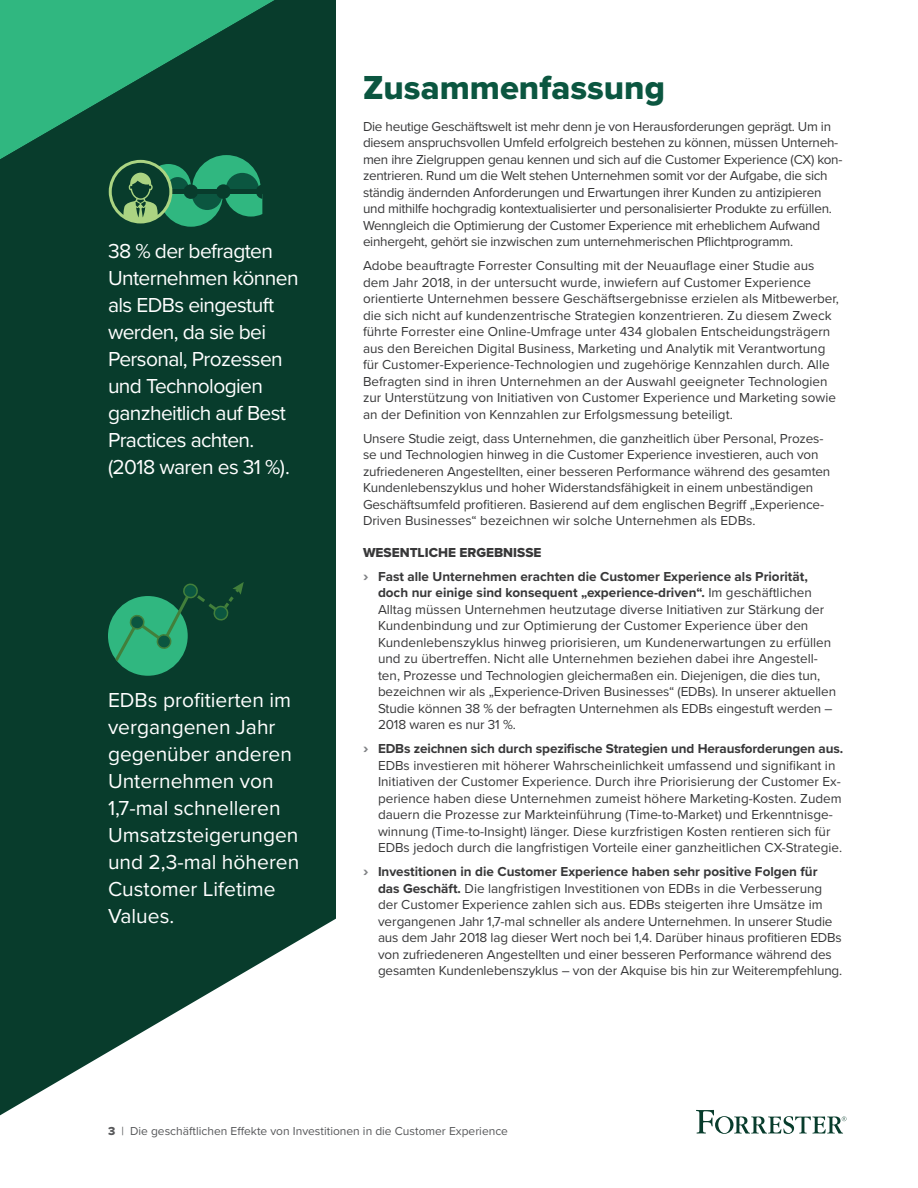
<style>
.page{position:relative;width:918px;height:1188px;background:#fff}
.page>*{position:absolute;margin:0;border:0;box-sizing:border-box;transform-origin:0 0}
.Heading_1{font:34.5px "Proxima Nova Extrabld";color:#0b5640}
.Call-out_white{font:21px/27px "Proxima Nova";letter-spacing:-.03em;color:#fff}
.Call-out_white-2{font:21px/27px "Proxima Nova";color:#fff}
.BulletText{font:13.5px/16.5px "Proxima Nova";color:#383839}
.BulletText-2{font:13.5px/16.5px "Proxima Nova";letter-spacing:-.02em;color:#383839}
.Heading_3{font:13.5px "Proxima Nova Extrabld";color:#383839}
.t1{font:12px "Proxima Nova";color:#57585a}
.s1{font-family:"Proxima Nova Extrabld";font-size:15px;color:#808285}
.s2{font-weight:700}
.s3{font-family:"Proxima Nova Extrabld"}
</style>
<div class="page">
<svg style="left:0;top:0;width:336px;height:1115px;background:#235143"></svg>
<svg style="left:696px;top:1110px;width:150px;height:24px"></svg>
<svg style="left:0;top:0;width:274px;height:227px;background:#1b7150"></svg>
<div style="left:108px;top:596px;width:80px;height:80px;background:#30b780;border-radius:50%"></div>
<svg style="left:115px;top:582px;width:129px;height:79px"></svg>
<p class="Call-out_white" style="left:108px;top:237px;width:192px">38 % der befragten<br>Unternehmen können als EDBs eingestuft werden, da sie bei<br>Personal, Prozessen und Technologien ganzheitlich auf Best<br>Practices achten. (2018 waren es 31 %).</p>
<p class="Call-out_white-2" style="left:108px;top:686px;width:193px">EDBs profitierten im vergangenen Jahr gegenüber anderen<br>Unternehmen von<br>1,7-mal schnelleren<br>Umsatzsteigerungen und 2,3-mal höheren<br>Customer Lifetime<br>Values.</p>
<h2 class="Heading_1" style="left:363px;top:62px;width:304px">Zusammenfassung</h2>
<p class="BulletText-2" style="left:363px;top:117px;width:481px">Die heutige Geschäftswelt ist mehr denn je von Herausforderungen geprägt. Um in diesem anspruchsvollen Umfeld erfolgreich bestehen zu können, müssen Unterneh&shy;men ihre Zielgruppen genau kennen und sich auf die Customer Experience (CX) kon&shy;zentrieren. Rund um die Welt stehen Unternehmen somit vor der Aufgabe, die sich ständig ändernden Anforderungen und Erwartungen ihrer Kunden zu antizipieren und mithilfe hochgradig kontextualisierter und personalisierter Produkte zu erfüllen.<br>Wenngleich die Optimierung der Customer Experience mit erheblichem Aufwand einhergeht, gehört sie inzwischen zum unternehmerischen Pflichtprogramm.</p>
<p class="BulletText" style="left:363px;top:257px;width:477px">Adobe beauftragte Forrester Consulting mit der Neuauflage einer Studie aus dem Jahr 2018, in der untersucht wurde, inwiefern auf Customer Experience orientierte Unternehmen bessere Geschäftsergebnisse erzielen als Mitbewerber, die sich nicht auf kundenzentrische Strategien konzentrieren. Zu diesem Zweck führte Forrester eine Online-Umfrage unter 434 globalen Entscheidungsträgern aus den Bereichen Digital Business, Marketing und Analytik mit Verantwortung für Customer-Experience-Technologien und zugehörige Kennzahlen durch. Alle Befragten sind in ihren Unternehmen an der Auswahl geeigneter Technologien zur Unterstützung von Initiativen von Customer Experience und Marketing sowie an der Definition von Kennzahlen zur Erfolgsmessung beteiligt.</p>
<p class="BulletText" style="left:363px;top:429px;width:469px">Unsere Studie zeigt, dass Unternehmen, die ganzheitlich über Personal, Prozes&shy;se und Technologien hinweg in die Customer Experience investieren, auch von zufriedeneren Angestellten, einer besseren Performance während des gesamten Kundenlebenszyklus und hoher Widerstandsfähigkeit in einem unbeständigen Geschäftsumfeld profitieren. Basierend auf dem englischen Begriff „Experience-Driven Businesses“ bezeichnen wir solche Unternehmen als EDBs.</p>
<h4 class="Heading_3" style="left:363px;top:542px;width:180px">WESENTLICHE ERGEBNISSE</h4>
<p class="BulletText" style="left:378px;top:567px;width:460px;text-indent:-15px"><span class="s1">›</span> <span class="s2">Fast alle Unternehmen erachten die Customer Experience als Priorität, doch nur einige sind konsequent „experience-driven“.</span> Im geschäftlichen Alltag müssen Unternehmen heutzutage diverse Initiativen zur Stärkung der Kundenbindung und zur Optimierung der Customer Experience über den Kundenlebenszyklus hinweg priorisieren, um Kundenerwartungen zu erfüllen und zu übertreffen. Nicht alle Unternehmen beziehen dabei ihre Angestell&shy;ten, Prozesse und Technologien gleichermaßen ein. Diejenigen, die dies tun, bezeichnen wir als „Experience-Driven Businesses“ (EDBs). In unserer aktuellen Studie können 38 % der befragten Unternehmen als EDBs eingestuft werden – 2018 waren es nur 31 %.</p>
<p class="BulletText" style="left:378px;top:740px;width:467px;text-indent:-15px"><span class="s1">›</span> <span class="s2">EDBs zeichnen sich durch spezifische Strategien und Herausforderungen aus.<br></span>EDBs investieren mit höherer Wahrscheinlichkeit umfassend und signifikant in Initiativen der Customer Experience. Durch ihre Priorisierung der Customer Ex&shy;perience haben diese Unternehmen zumeist höhere Marketing-Kosten. Zudem dauern die Prozesse zur Markteinführung (Time-to-Market) und Erkenntnisge&shy;winnung (Time-to-Insight) länger. Diese kurzfristigen Kosten rentieren sich für EDBs jedoch durch die langfristigen Vorteile einer ganzheitlichen CX-Strategie.</p>
<p class="BulletText" style="left:378px;top:863px;width:466px;text-indent:-15px"><span class="s1">›</span> <span class="s2">Investitionen in die Customer Experience haben sehr positive Folgen für das Geschäft.</span> Die langfristigen Investitionen von EDBs in die Verbesserung der Customer Experience zahlen sich aus. EDBs steigerten ihre Umsätze im vergangenen Jahr 1,7-mal schneller als andere Unternehmen. In unserer Studie aus dem Jahr 2018 lag dieser Wert noch bei 1,4. Darüber hinaus profitieren EDBs von zufriedeneren Angestellten und einer besseren Performance während des gesamten Kundenlebenszyklus – von der Akquise bis hin zur Weiterempfehlung.</p>
<p class="t1" style="left:108px;top:1122px;width:402px"><span class="s3">3</span> | Die geschäftlichen Effekte von Investitionen in die Customer Experience</p>
</div>
